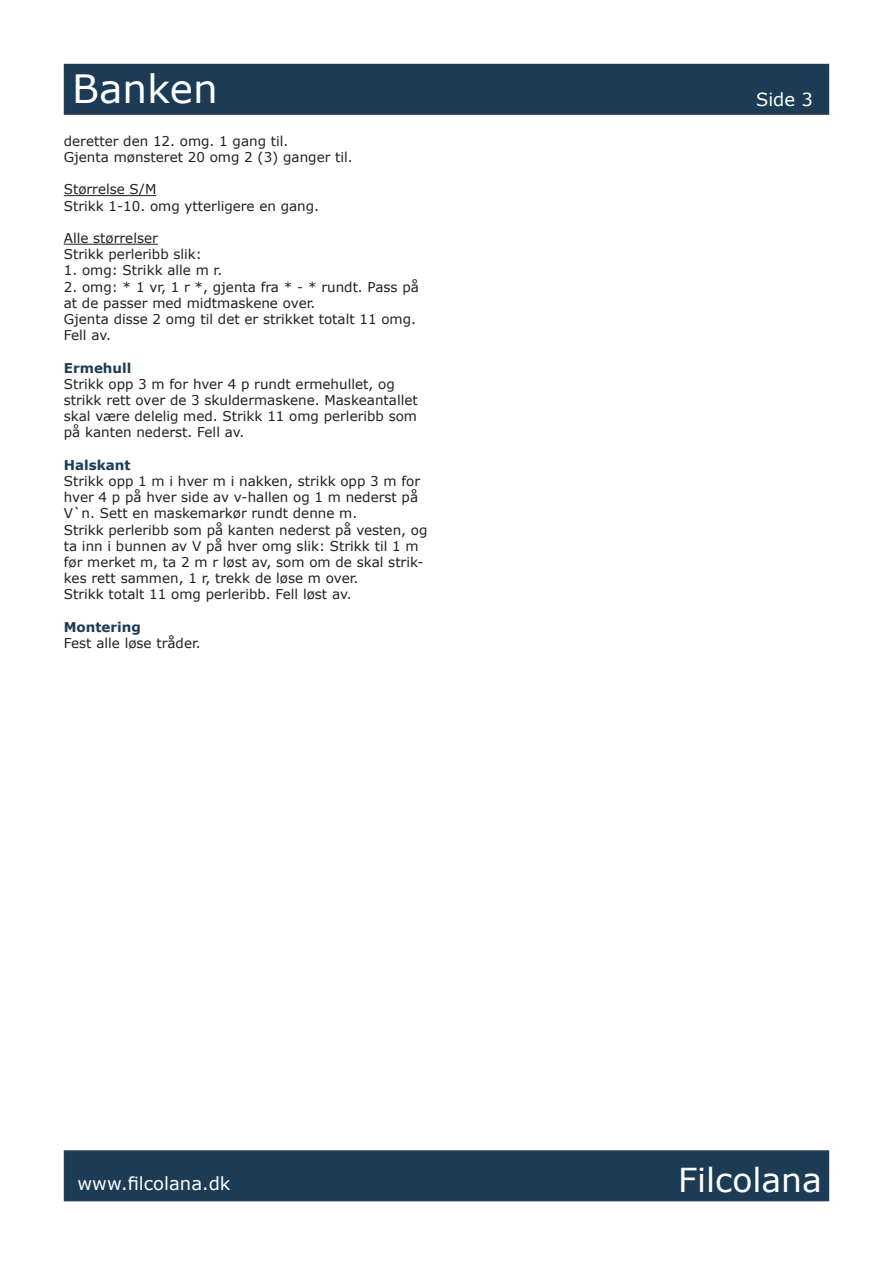
<style>
.page{position:relative;width:893px;height:1263px;background:#fff}
.page>*{position:absolute;margin:0;border:0;box-sizing:border-box;transform-origin:0 0}
.t1{font:39px "Verdana";color:#fff}
.t2{font:33px "Verdana";color:#fff}
.t3{font:18px "Verdana";color:#fff}
.krop{font:13.5px/16.2px "Verdana";color:#231f20}
.krop-2{font:700 13.5px "Verdana";color:#1b3c54}
</style>
<div class="page">
<div style="left:64px;top:64px;width:765px;height:51px;background:#1b3c54;border:2px solid #243c54"></div>
<div style="left:64px;top:1150px;width:765px;height:51px;background:#1b3c54;border:2px solid #243c54"></div>
<hr style="left:64px;top:195px;width:92px;height:1px;background:#231f20">
<hr style="left:64px;top:244px;width:94px;height:1px;background:#231f20">
<h1 class="t1" style="left:72px;top:62px;width:147px">Banken</h1>
<p class="krop" style="left:64px;top:133px;width:226px">deretter den 12. omg. 1 gang til.</p>
<p class="krop" style="left:64px;top:149px;width:291px">Gjenta mønsteret 20 omg 2 (3) ganger til.</p>
<p class="krop" style="left:64px;top:181px;width:94px">Størrelse S/M</p>
<p class="krop" style="left:64px;top:197px;width:257px">Strikk 1-10. omg ytterligere en gang.</p>
<p class="krop" style="left:64px;top:230px;width:96px">Alle størrelser</p>
<p class="krop" style="left:64px;top:246px;width:140px">Strikk perleribb slik:</p>
<p class="krop" style="left:64px;top:262px;width:160px">1. omg: Strikk alle m r.</p>
<p class="krop" style="left:64px;top:278px;width:357px">2. omg: * 1 vr, 1 r *, gjenta fra * - * rundt. Pass på at de passer med midtmaskene over.</p>
<p class="krop" style="left:64px;top:311px;width:354px">Gjenta disse 2 omg til det er strikket totalt 11 omg.<br>Fell av.</p>
<p class="krop-2" style="left:64px;top:358px;width:69px">Ermehull</p>
<p class="krop" style="left:64px;top:376px;width:355px">Strikk opp 3 m for hver 4 p rundt ermehullet, og strikk rett over de 3 skuldermaskene. Maskeantallet skal være delelig med. Strikk 11 omg perleribb som på kanten nederst. Fell av.</p>
<p class="krop-2" style="left:64px;top:455px;width:68px">Halskant</p>
<p class="krop" style="left:64px;top:473px;width:358px">Strikk opp 1 m i hver m i nakken, strikk opp 3 m for hver 4 p på hver side av v-hallen og 1 m nederst på<br>V`n. Sett en maskemarkør rundt denne m.</p>
<p class="krop" style="left:64px;top:521px;width:365px">Strikk perleribb som på kanten nederst på vesten, og ta inn i bunnen av V på hver omg slik: Strikk til 1 m før merket m, ta 2 m r løst av, som om de skal strik&shy;kes rett sammen, 1 r, trekk de løse m over.</p>
<p class="krop" style="left:64px;top:586px;width:289px">Strikk totalt 11 omg perleribb. Fell løst av.</p>
<p class="krop-2" style="left:64px;top:617px;width:79px">Montering</p>
<p class="krop" style="left:64px;top:635px;width:139px">Fest alle løse tråder.</p>
<h3 class="t3" style="left:756px;top:87px;width:58px">Side 3</h3>
<h3 class="t3" style="left:78px;top:1171px;width:154px">www.filcolana.dk</h3>
<h2 class="t2" style="left:678px;top:1157px;width:145px">Filcolana</h2>
</div>
